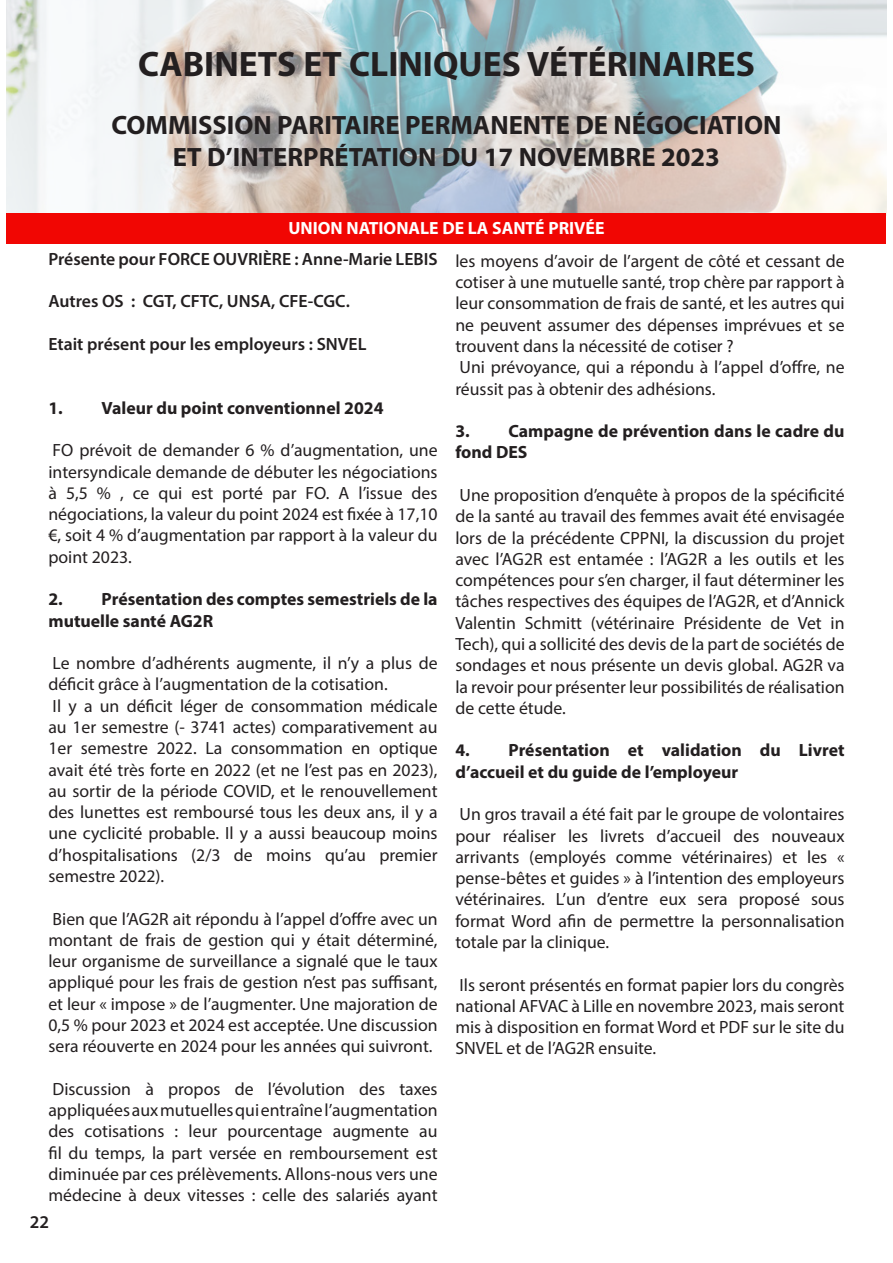
<style>
.page{position:relative;width:893px;height:1263px;background:#fff}
.page>*{position:absolute;margin:0;border:0;box-sizing:border-box;transform-origin:0 0}
.t1{font:700 35.4px "Myriad Pro";color:#231f20}
.t2{font:700 26.55px/32px "Myriad Pro";color:#231f20;text-align:center}
.t3{font:600 18px "Myriad Pro";color:#231f20}
.t4{font:17.7px/21.3px "Myriad Pro";color:#231f20;text-align:justify}
.t5{font:700 17.7px/21.3px "Myriad Pro";color:#231f20}
.t6{font:600 17.7px "Myriad Pro";color:#231f20}
.s1{font-weight:700;color:#fff}
</style>
<div class="page">
<img style="left:7px;top:0;width:879px;height:214px">
<div style="left:7px;top:214px;width:879px;height:30px;background:#f10603"></div>
<p class="t1" style="left:138px;top:41px;width:618px">CABINETS ET CLINIQUES VÉTÉRINAIRES</p>
<p class="t2" style="left:111px;top:109px;width:672px">COMMISSION PARITAIRE PERMANENTE DE NÉGOCIATION<br>ET D’INTERPRÉTATION DU 17 NOVEMBRE 2023</p>
<p class="t4" style="left:455px;top:212px;width:391px;line-height:32.4px;text-indent:-167px"><span class="s1">UNION NATIONALE DE LA SANTÉ PRIVÉE<br></span>les moyens d’avoir de l’argent de côté et cessant de</p>
<p class="t4" style="left:455px;top:271px;width:391px;text-align:left">cotiser à une mutuelle santé, trop chère par rapport à leur consommation de frais de santé, et les autres qui ne peuvent assumer des dépenses imprévues et se trouvent dans la nécessité de cotiser ?<br>Uni prévoyance, qui a répondu à l’appel d’offre, ne réussit pas à obtenir des adhésions.</p>
<p class="t5" style="left:455px;top:420px;width:391px">3. Campagne de prévention dans le cadre du fond DES</p>
<p class="t4" style="left:455px;top:484px;width:391px">Une proposition d’enquête à propos de la spécificité de la santé au travail des femmes avait été envisagée lors de la précédente CPPNI, la discussion du projet avec l’AG2R est entamée : l’AG2R a les outils et les compétences pour s’en charger, il faut déterminer les tâches respectives des équipes de l’AG2R, et d’Annick Valentin Schmitt (vétérinaire Présidente de Vet in Tech), qui a sollicité des devis de la part de sociétés de sondages et nous présente un devis global. AG2R va la revoir pour présenter leur possibilités de réalisation de cette étude.</p>
<p class="t5" style="left:455px;top:739px;width:391px">4. Présentation et validation du Livret d’accueil et du guide de l’employeur</p>
<p class="t4" style="left:455px;top:803px;width:391px">Un gros travail a été fait par le groupe de volontaires pour réaliser les livrets d’accueil des nouveaux arrivants (employés comme vétérinaires) et les « pense-bêtes et guides » à l’intention des employeurs vétérinaires. L’un d’entre eux sera proposé sous format Word afin de permettre la personnalisation totale par la clinique.</p>
<p class="t4" style="left:455px;top:974px;width:391px">Ils seront présentés en format papier lors du congrès national AFVAC à Lille en novembre 2023, mais seront mis à disposition en format Word et PDF sur le site du SNVEL et de l’AG2R ensuite.</p>
<p class="t6" style="left:48px;top:247px;width:391px">Présente pour FORCE OUVRIÈRE : Anne-Marie LEBIS</p>
<p class="t6" style="left:48px;top:290px;width:303px">Autres OS : CGT, CFTC, UNSA, CFE-CGC.</p>
<p class="t6" style="left:48px;top:333px;width:319px">Etait présent pour les employeurs : SNVEL</p>
<p class="t5" style="left:48px;top:396px;width:337px">1. Valeur du point conventionnel 2024</p>
<p class="t4" style="left:48px;top:439px;width:391px">FO prévoit de demander 6 % d’augmentation, une intersyndicale demande de débuter les négociations à 5,5 % , ce qui est porté par FO. A l’issue des négociations, la valeur du point 2024 est fixée à 17,10 €, soit 4 % d’augmentation par rapport à la valeur du point 2023.</p>
<p class="t5" style="left:48px;top:588px;width:391px">2. Présentation des comptes semestriels de la mutuelle santé AG2R</p>
<p class="t4" style="left:48px;top:652px;width:391px;text-align:left">Le nombre d’adhérents augmente, il n’y a plus de déficit grâce à l’augmentation de la cotisation.<br>Il y a un déficit léger de consommation médicale au 1er semestre (- 3741 actes) comparativement au 1er semestre 2022. La consommation en optique avait été très forte en 2022 (et ne l’est pas en 2023), au sortir de la période COVID, et le renouvellement des lunettes est remboursé tous les deux ans, il y a une cyclicité probable. Il y a aussi beaucoup moins d’hospitalisations (2/3 de moins qu’au premier semestre 2022).</p>
<p class="t4" style="left:48px;top:908px;width:391px">Bien que l’AG2R ait répondu à l’appel d’offre avec un montant de frais de gestion qui y était déterminé, leur organisme de surveillance a signalé que le taux appliqué pour les frais de gestion n’est pas suffisant, et leur « impose » de l’augmenter. Une majoration de 0,5 % pour 2023 et 2024 est acceptée. Une discussion sera réouverte en 2024 pour les années qui suivront.</p>
<p class="t4" style="left:48px;top:1078px;width:391px">Discussion à propos de l’évolution des taxes appliquées aux mutuelles qui entraîne l’augmentation des cotisations : leur pourcentage augmente au fil du temps, la part versée en remboursement est diminuée par ces prélèvements. Allons-nous vers une médecine à deux vitesses : celle des salariés ayant</p>
<p class="t3" style="left:30px;top:1210px;width:21px">22</p>
</div>
